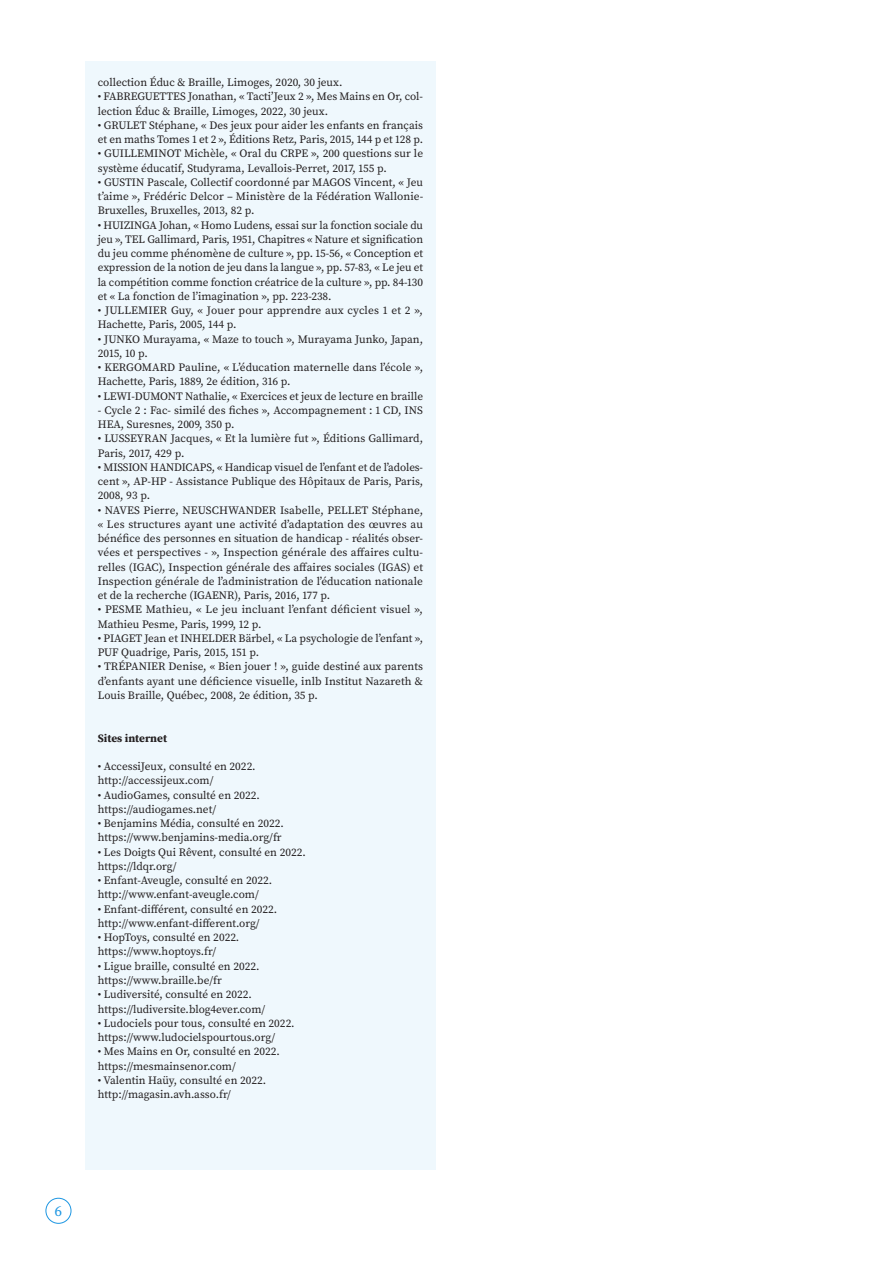
<style>
.page{position:relative;width:893px;height:1263px;background:#fff}
.page>*{position:absolute;margin:0;border:0;box-sizing:border-box;transform-origin:0 0}
.t1{font:15px "Source Serif Pro";color:#1d96e2}
.t2{font:11.25px/14.2px "Source Serif Pro";color:#231f20}
.t3{font:700 11.25px "Source Serif Pro";color:#231f20}
</style>
<div class="page">
<div style="left:46px;top:1198px;width:25px;height:26px;border:1px solid #1d96e2;border-radius:50%"></div>
<div style="left:85px;top:62px;width:351px;height:1108px;background:#eff8fd"></div>
<p class="t2" style="left:98px;top:75px;width:246px">collection Éduc &amp; Braille, Limoges, 2020, 30 jeux.</p>
<p class="t2" style="left:98px;top:89px;width:327px">• FABREGUETTES Jonathan, « Tacti’Jeux 2 », Mes Mains en Or, col&shy;lection Éduc &amp; Braille, Limoges, 2022, 30 jeux.</p>
<p class="t2" style="left:98px;top:118px;width:327px">• GRULET Stéphane, « Des jeux pour aider les enfants en français et en maths Tomes 1 et 2 », Éditions Retz, Paris, 2015, 144 p et 128 p.</p>
<p class="t2" style="left:98px;top:146px;width:327px">• GUILLEMINOT Michèle, « Oral du CRPE », 200 questions sur le système éducatif, Studyrama, Levallois-Perret, 2017, 155 p.</p>
<p class="t2" style="left:98px;top:175px;width:327px;text-align:justify">• GUSTIN Pascale, Collectif coordonné par MAGOS Vincent, « Jeu t’aime », Frédéric Delcor – Ministère de la Fédération Wallonie-Bruxelles, Bruxelles, 2013, 82 p.</p>
<p class="t2" style="left:98px;top:218px;width:327px;text-align:justify">• HUIZINGA Johan, « Homo Ludens, essai sur la fonction sociale du jeu », TEL Gallimard, Paris, 1951, Chapitres « Nature et signification du jeu comme phénomène de culture », pp. 15-56, « Conception et expression de la notion de jeu dans la langue », pp. 57-83, « Le jeu et la compétition comme fonction créatrice de la culture », pp. 84-130 et « La fonction de l’imagination », pp. 223-238.</p>
<p class="t2" style="left:98px;top:303px;width:327px">• JULLEMIER Guy, « Jouer pour apprendre aux cycles 1 et 2 »,<br>Hachette, Paris, 2005, 144 p.</p>
<p class="t2" style="left:98px;top:332px;width:327px">• JUNKO Murayama, « Maze to touch », Murayama Junko, Japan,<br>2015, 10 p.</p>
<p class="t2" style="left:98px;top:360px;width:327px">• KERGOMARD Pauline, « L’éducation maternelle dans l’école »,<br>Hachette, Paris, 1889, 2e édition, 316 p.</p>
<p class="t2" style="left:98px;top:389px;width:327px">• LEWI-DUMONT Nathalie, « Exercices et jeux de lecture en braille</p>
<p class="t2" style="left:98px;top:403px;width:327px">- Cycle 2 : Fac- similé des fiches », Accompagnement : 1 CD, INS<br>HEA, Suresnes, 2009, 350 p.</p>
<p class="t2" style="left:98px;top:431px;width:327px">• LUSSEYRAN Jacques, « Et la lumière fut », Éditions Gallimard,<br>Paris, 2017, 429 p.</p>
<p class="t2" style="left:98px;top:460px;width:327px;text-align:justify">• MISSION HANDICAPS, « Handicap visuel de l’enfant et de l’adoles&shy;cent », AP-HP - Assistance Publique des Hôpitaux de Paris, Paris, 2008, 93 p.</p>
<p class="t2" style="left:98px;top:503px;width:327px;text-align:justify">• NAVES Pierre, NEUSCHWANDER Isabelle, PELLET Stéphane, « Les structures ayant une activité d’adaptation des œuvres au bénéfice des personnes en situation de handicap - réalités obser&shy;vées et perspectives - », Inspection générale des affaires cultu&shy;relles (IGAC), Inspection générale des affaires sociales (IGAS) et Inspection générale de l’administration de l’éducation nationale et de la recherche (IGAENR), Paris, 2016, 177 p.</p>
<p class="t2" style="left:98px;top:602px;width:327px">• PESME Mathieu, « Le jeu incluant l’enfant déficient visuel »,<br>Mathieu Pesme, Paris, 1999, 12 p.</p>
<p class="t2" style="left:98px;top:631px;width:327px">• PIAGET Jean et INHELDER Bärbel, « La psychologie de l’enfant »,<br>PUF Quadrige, Paris, 2015, 151 p.</p>
<p class="t2" style="left:98px;top:659px;width:327px;text-align:justify">• TRÉPANIER Denise, « Bien jouer ! », guide destiné aux parents d’enfants ayant une déficience visuelle, inlb Institut Nazareth &amp; Louis Braille, Québec, 2008, 2e édition, 35 p.</p>
<p class="t3" style="left:98px;top:730px;width:71px">Sites internet</p>
<p class="t2" style="left:98px;top:759px;width:159px">• AccessiJeux, consulté en 2022. http://accessijeux.com/</p>
<p class="t2" style="left:98px;top:788px;width:164px">• AudioGames, consulté en 2022. https://audiogames.net/</p>
<p class="t2" style="left:98px;top:816px;width:187px">• Benjamins Média, consulté en 2022. https://www.benjamins-media.org/fr</p>
<p class="t2" style="left:98px;top:845px;width:209px">• Les Doigts Qui Rêvent, consulté en 2022. https://ldqr.org/</p>
<p class="t2" style="left:98px;top:873px;width:176px">• Enfant-Aveugle, consulté en 2022. http://www.enfant-aveugle.com/</p>
<p class="t2" style="left:98px;top:902px;width:181px">• Enfant-différent, consulté en 2022. http://www.enfant-different.org/</p>
<p class="t2" style="left:98px;top:930px;width:143px">• HopToys, consulté en 2022. https://www.hoptoys.fr/</p>
<p class="t2" style="left:98px;top:959px;width:163px">• Ligue braille, consulté en 2022. https://www.braille.be/fr</p>
<p class="t2" style="left:98px;top:987px;width:169px">• Ludiversité, consulté en 2022. https://ludiversite.blog4ever.com/</p>
<p class="t2" style="left:98px;top:1016px;width:198px">• Ludociels pour tous, consulté en 2022. https://www.ludocielspourtous.org/</p>
<p class="t2" style="left:98px;top:1044px;width:183px">• Mes Mains en Or, consulté en 2022. https://mesmainsenor.com/</p>
<p class="t2" style="left:98px;top:1073px;width:170px">• Valentin Haüy, consulté en 2022. http://magasin.avh.asso.fr/</p>
<h1 class="t1" style="left:55px;top:1201px;width:9px">6</h1>
</div>
